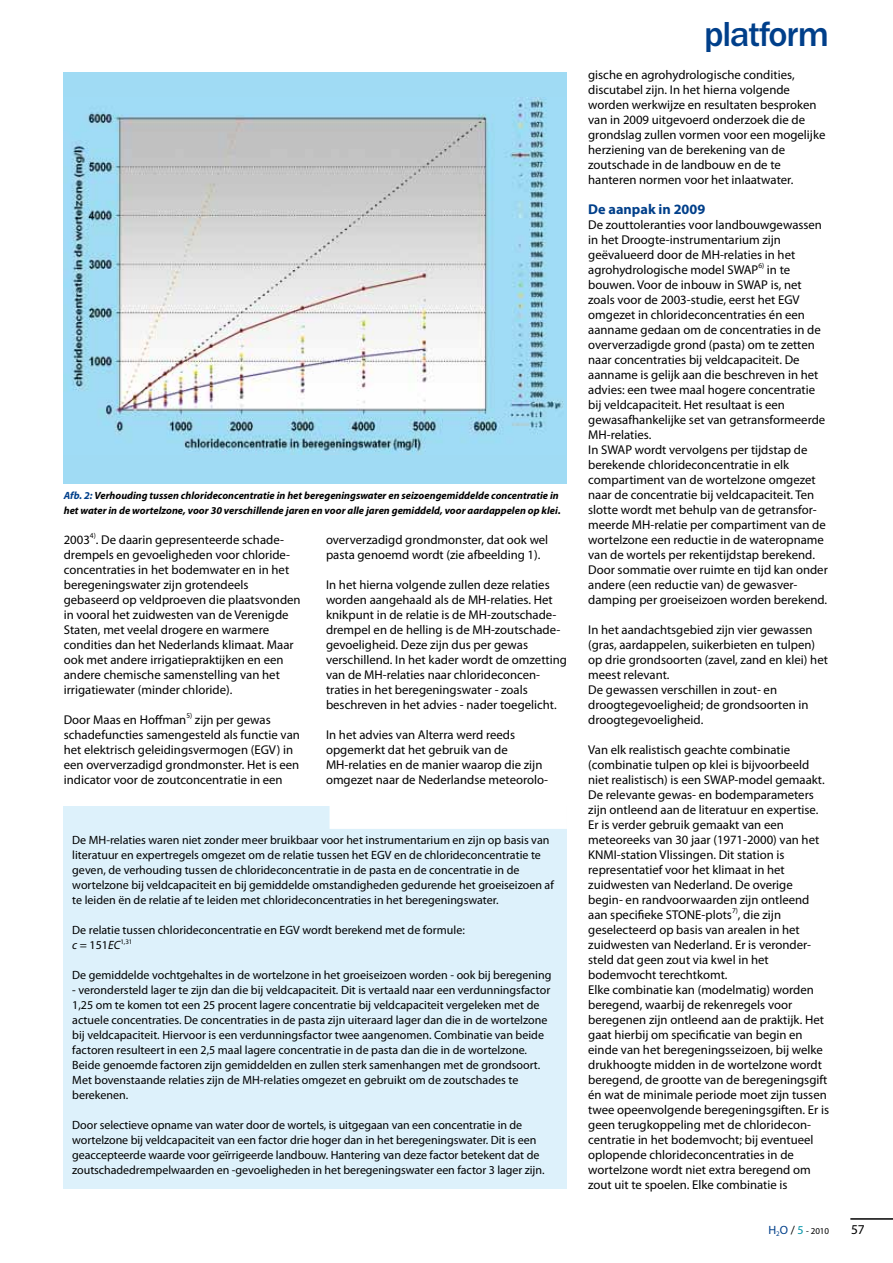
<style>
.page{position:relative;width:893px;height:1263px;background:#fff}
.page>*{position:absolute;margin:0;border:0;box-sizing:border-box;transform-origin:0 0}
.t1{font:500 36px "ITC Franklin Gothic Std";letter-spacing:-.03em;color:#003f8a}
.t2{font:700 14.25px "Myriad Pro";color:#003f8a}
.t3{font:13.5px "Myriad Pro";color:#000}
.t4{font:12.75px/15px "Myriad Pro";color:#000}
.t5{font:12px/15px "Myriad Pro";color:#000}
.t6{font:italic 700 10.5px/15px "Myriad Pro";color:#000}
.t7{font:9px "Myriad Pro";color:#000}
.t8{font:7.35px "Myriad Pro";color:#000}
.s1{color:#003f8a}
.s2{font-style:italic}
.s3{font-size:12.75px}
.s4{font-size:12px;color:#003f8a}
.s5{font-size:12px}
.s6{font-size:12px;color:#0094a8}
</style>
<div class="page">
<hr style="left:850px;top:1219px;width:43px;height:1px;background:#000">
<div style="left:64px;top:807px;width:503px;height:382px;background:#ddf1fb"></div>
<div style="left:330px;top:805px;width:237px;height:24px;background:#fff"></div>
<div style="left:64px;top:72px;width:503px;height:412px;background:#a0dbf4"></div>
<img style="left:72px;top:98px;width:492px;height:357px">
<p class="t6" style="left:64px;top:488px;width:498px"><span class="s1">Afb. 2:</span> Verhouding tussen chlorideconcentratie in het beregeningswater en seizoengemiddelde concentratie in het water in de wortelzone, voor 30 verschillende jaren en voor alle jaren gemiddeld, voor aardappelen op klei.</p>
<p class="t4" style="left:64px;top:532px;width:238px">2003<sup>4)</sup>. De daarin gepresenteerde schade&shy;drempels en gevoeligheden voor chloride&shy;concentraties in het bodemwater en in het beregeningswater zijn grotendeels gebaseerd op veldproeven die plaatsvonden in vooral het zuidwesten van de Verenigde Staten, met veelal drogere en warmere condities dan het Nederlands klimaat. Maar ook met andere irrigatiepraktijken en een andere chemische samenstelling van het irrigatiewater (minder chloride).</p>
<p class="t4" style="left:64px;top:712px;width:238px">Door Maas en Hoffman<sup>5)</sup> zijn per gewas schadefuncties samengesteld als functie van het elektrisch geleidingsvermogen (EGV) in een oververzadigd grondmonster. Het is een indicator voor de zoutconcentratie in een</p>
<p class="t4" style="left:326px;top:532px;width:224px">oververzadigd grondmonster, dat ook wel pasta genoemd wordt (zie afbeelding 1).</p>
<p class="t4" style="left:326px;top:577px;width:242px">I n het hierna volgende zullen deze relaties worden aangehaald als de MH-relaties. Het knikpunt in de relatie is de MH-zoutschade&shy;drempel en de helling is de MH-zoutschade&shy;gevoeligheid. Deze zijn dus per gewas verschillend. I n het kader wordt de omzetting van de MH-relaties naar chlorideconcen&shy;traties in het beregeningswater - zoals beschreven in het advies - nader toegelicht.</p>
<p class="t4" style="left:326px;top:727px;width:224px">I n het advies van Alterra werd reeds opgemerkt dat het gebruik van de MH-relaties en de manier waarop die zijn omgezet naar de Nederlandse meteorolo-</p>
<p class="t5" style="left:72px;top:832px;width:479px">De MH-relaties waren niet zonder meer bruikbaar voor het instrumentarium en zijn op basis van literatuur en expertregels omgezet om de relatie tussen het EGV</p>
<p class="t5" style="left:72px;top:847px;width:484px;text-indent:322px">en de chlorideconcentratie te geven, de verhouding tussen de chlorideconcentratie in de pasta en de concentratie in de wortelzone bij veldcapaciteit en bij gemiddelde omstandigheden gedurende het groeiseizoen af te leiden ën de relatie af te leiden met chlorideconcentraties in het beregeningswater.</p>
<p class="t5" style="left:72px;top:922px;width:215px">De relatie tussen chlorideconcentratie en EGV</p>
<p class="t5" style="left:302px;top:922px;width:164px">wordt berekend met de formule:</p>
<p class="t5" style="left:72px;top:937px;width:62px"><span class="s2">c</span> = 151<span class="s2">EC</span><sup>1,31</sup></p>
<p class="t5" style="left:72px;top:967px;width:481px">De gemiddelde vochtgehaltes in de wortelzone in het groeiseizoen worden - ook bij beregening</p>
<p class="t5" style="left:72px;top:982px;width:479px">- verondersteld lager te zijn dan die bij veldcapaciteit. Dit is vertaald naar een verdunningsfactor 1,25 om te komen tot een 25 procent lagere concentratie bij veldcapaciteit vergeleken met de actuele concentraties. De concentraties in de pasta zijn uiteraard lager dan die in de wortelzone bij veldcapaciteit. H iervoor is een verdunningsfactor twee aangenomen. Combinatie van beide factoren resulteert in een 2,5 maal lagere concentratie in de pasta dan die in de wortelzone.<br>Beide genoemde factoren zijn gemiddelden en zullen sterk samenhangen met de grondsoort.<br>Met bovenstaande relaties zijn de MH-relaties omgezet en gebruikt om de zoutschades te berekenen.</p>
<p class="t5" style="left:72px;top:1117px;width:474px">Door selectieve opname van water door de wortels, is uitgegaan van een concentratie in de wortelzone bij veldcapaciteit van een factor drie hoger dan in het beregeningswater. Dit is een geaccepteerde waarde voor geïrrigeerde landbouw. Hantering van deze factor betekent dat de zoutschadedrempelwaarden en -gevoeligheden in het beregeningswater een factor 3 lager zijn.</p>
<h1 class="t1" style="left:704px;top:14px;width:126px">platform</h1>
<p class="t4" style="left:588px;top:67px;width:239px">gische en agrohydrologische condities, discutabel zijn. I n het hierna volgende worden werkwijze en resultaten besproken van in 2009 uitgevoerd onderzoek die de grondslag zullen vormen voor een mogelijke herziening van de berekening van de zoutschade in de landbouw en de te hanteren normen voor het inlaatwater.</p>
<p class="t2" style="left:588px;top:201px;width:119px">De aanpak in 2009</p>
<p class="t4" style="left:588px;top:217px;width:235px">De zouttoleranties voor landbouwgewassen in het Droogte-instrumentarium zijn geëvalueerd door de MH-relaties in het agrohydrologische model SWA</p>
<p class="t8" style="left:751px;top:262px;width:14px"><span class="s3">P</span>6)</p>
<p class="t4" style="left:767px;top:262px;width:25px">in te</p>
<p class="t4" style="left:588px;top:277px;width:158px">bouwen. Voor de inbouw in SWA</p>
<p class="t4" style="left:588px;top:277px;width:239px;text-indent:173px">P is, net zoals voor de 2003-studie, eerst het EGV omgezet in chlorideconcentraties én een aanname gedaan om de concentraties in de oververzadigde grond (pasta) om te zetten naar concentraties bij veldcapaciteit. De aanname is gelijk aan die beschreven in het advies: een twee maal hogere concentratie bij veldcapaciteit. Het resultaat is een gewasafhankelijke set van getransformeerde MH-relaties.<br>In SWA</p>
<p class="t4" style="left:588px;top:442px;width:241px;text-indent:37px">P wordt vervolgens per tijdstap de berekende chlorideconcentratie in elk compartiment van de wortelzone omgezet naar de concentratie bij veldcapaciteit. Ten slotte wordt met behulp van de getransfor&shy;meerde MH-relatie per compartiment van de wortelzone een reductie in de wateropname van de wortels per rekentijdstap berekend.<br>Door sommatie over ruimte en tijd kan onder andere (een reductie van) de gewasver&shy;damping per groeiseizoen worden berekend.</p>
<p class="t4" style="left:588px;top:622px;width:241px">I n het aandachtsgebied zijn vier gewassen (gras, aardappelen, suikerbieten en tulpen) op drie grondsoorten (zavel, zand en klei) het meest relevant.<br>De gewassen verschillen in zout- en droogtegevoeligheid; de grondsoorten in droogtegevoeligheid.</p>
<p class="t4" style="left:588px;top:742px;width:223px">Van elk realistisch geachte combinatie (combinatie tulpen op klei is bijvoorbeeld niet realistisch) is een SWA</p>
<p class="t4" style="left:588px;top:772px;width:238px;text-indent:140px">P-model gemaakt.<br>De relevante gewas- en bodemparameters zijn ontleend aan de literatuur en expertise.<br>Er is verder gebruik gemaakt van een meteoreeks van 30 jaar (1971-2000) van het KNMI-station Vlissingen. Dit station is representatief voor het klimaat in het zuidwesten van Nederland. De overige begin- en randvoorwaarden zijn ontleend aan specifieke STONE</p>
<p class="t4" style="left:588px;top:907px;width:242px;text-indent:113px">-plots<sup>7)</sup>, die zijn geselecteerd op basis van arealen in het zuidwesten van Nederland. Er is veronder&shy;steld dat geen zout via kwel in het bodemvocht terechtkomt.<br>Elke combinatie kan (modelmatig) worden beregend, waarbij de rekenregels voor beregenen zijn ontleend aan de praktijk. Het gaat hierbij om specificatie van begin en einde van het beregeningsseizoen, bij welke drukhoogte midden in de wortelzone wordt beregend, de grootte van de beregeningsgift én wat de minimale periode moet zijn tussen twee opeenvolgende beregeningsgiften. Er is geen terugkoppeling met de chloridecon&shy;centratie in het bodemvocht; bij eventueel oplopende chlorideconcentraties in de wortelzone wordt niet extra beregend om zout uit te spoelen. Elke combinatie is</p>
<p class="t7" style="left:768px;top:1226px;width:62px"><span class="s4">H</span><sub>2</sub><span class="s4">O</span> <span class="s5">/</span> <span class="s6">5</span> - 2010</p>
<p class="t3" style="left:851px;top:1222px;width:15px">57</p>
</div>
